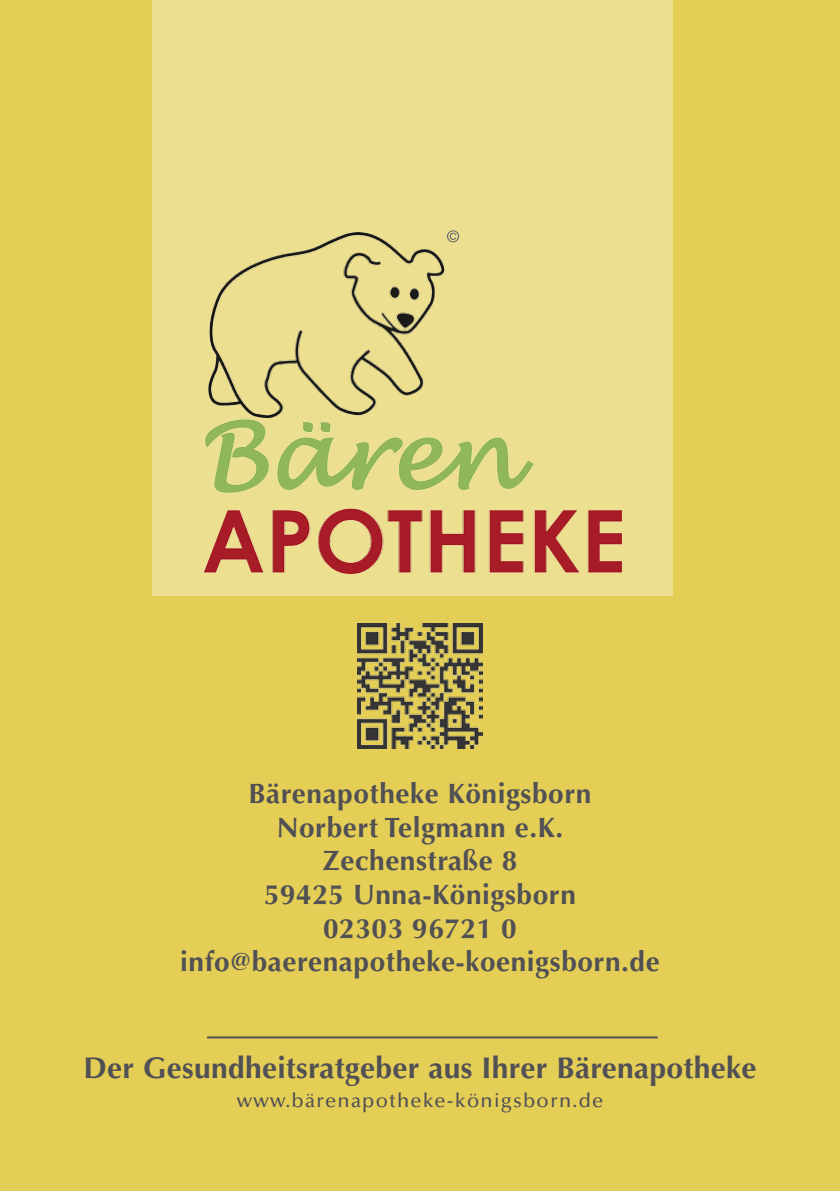
<style>
.page{position:relative;width:840px;height:1191px;background:#fff}
.page>*{position:absolute;margin:0;border:0;box-sizing:border-box;transform-origin:0 0}
.Haedline{font:700 30px "Optima";letter-spacing:.01em;color:#515054}
.Haedlien_-_groß{font:700 28px "Optima";letter-spacing:.02em;color:#515054}
.kleine_schrift{font:500 20px "Optima";letter-spacing:.06em;color:#515054}
</style>
<div class="page">
<div style="left:0;top:0;width:839px;height:1191px;background:#e4ce56"></div>
<img style="left:357px;top:624px;width:125px;height:124px">
<hr style="left:207px;top:1036px;width:450px;height:2px;background:#515054">
<div style="left:152px;top:0;width:520px;height:595px;background:#eddf90"></div>
<img style="left:205px;top:419px;width:329px;height:74px">
<img style="left:204px;top:508px;width:418px;height:66px">
<img style="left:208px;top:232px;width:247px;height:186px">
<svg style="left:446px;top:230px;width:13px;height:12px"></svg>
<p class="Haedlien_-_groß" style="left:248px;top:777px;width:344px">Bärenapotheke Königsborn</p>
<p class="Haedlien_-_groß" style="left:276px;top:811px;width:288px">Norbert Telgmann e.K.</p>
<p class="Haedlien_-_groß" style="left:322px;top:844px;width:196px">Zechenstraße 8</p>
<p class="Haedlien_-_groß" style="left:264px;top:878px;width:313px">59425 Unna-Königsborn</p>
<p class="Haedlien_-_groß" style="left:323px;top:911px;width:195px">02303 96721 0</p>
<p class="Haedlien_-_groß" style="left:180px;top:945px;width:481px">info@baerenapotheke-koenigsborn.de</p>
<p class="Haedline" style="left:83px;top:1050px;width:674px">Der Gesundheitsratgeber aus Ihrer Bärenapotheke</p>
<p class="kleine_schrift" style="left:236px;top:1088px;width:368px">www.bärenapotheke-königsborn.de</p>
</div>
